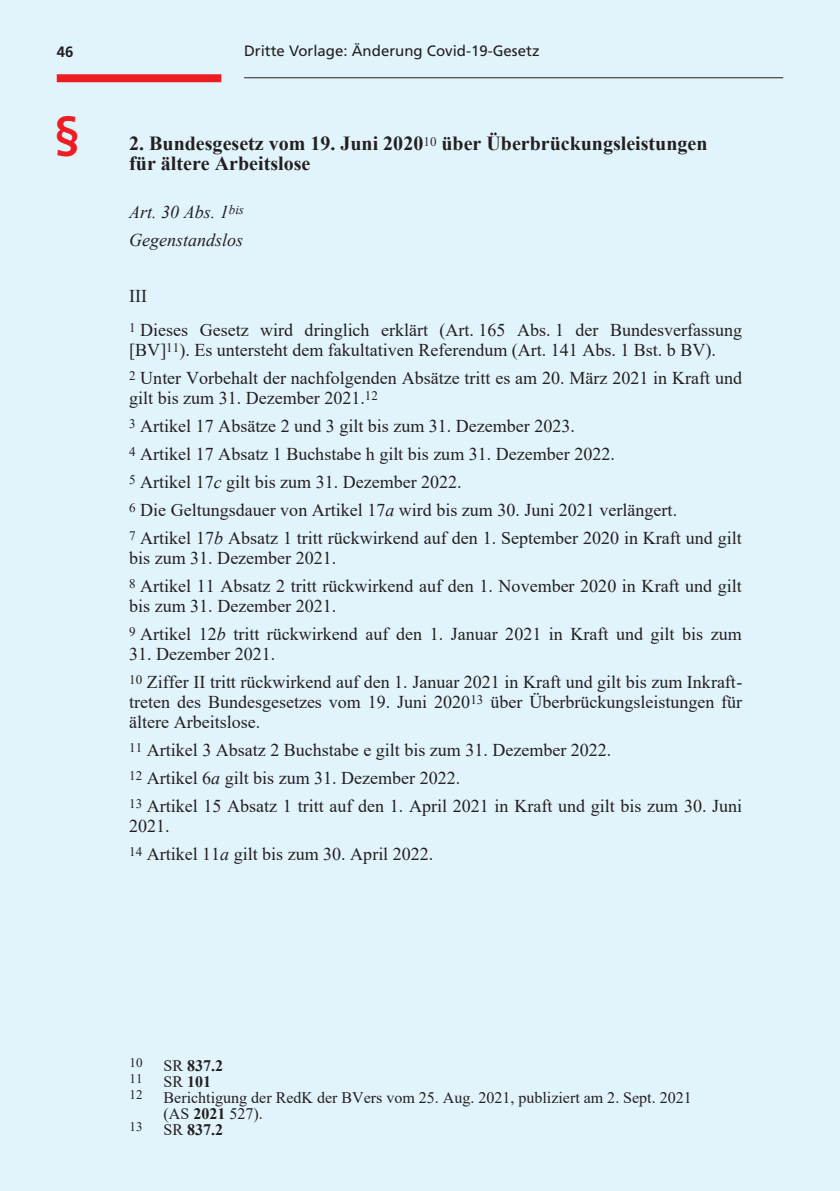
<style>
.page{position:relative;width:840px;height:1191px;background:#fff}
.page>*{position:absolute;margin:0;border:0;box-sizing:border-box;transform-origin:0 0}
.t1{font:700 48px "Frutiger LT Pro";color:#ee1d23}
.t2{font:700 20px/20px "Times New Roman";color:#231f20}
.t3{font:18px/20px "Times New Roman";color:#231f20}
.t4{font:italic 18px "Times New Roman";color:#231f20}
.t5{font:16px/16px "Times New Roman";color:#231f20}
.t6{font:700 16px "Times New Roman";color:#231f20}
.t7{font:15px "Frutiger LT Pro";color:#231f20}
.t8{font:700 15px "Frutiger LT Pro";color:#231f20}
.t9{font:13px "Times New Roman";color:#231f20}
.s1{font-style:italic}
.s2{font-family:"Arial";color:#2f282b}
.s3{font-weight:400}
.s4{font-weight:700}
</style>
<div class="page">
<div style="left:0;top:0;width:839px;height:1191px;background:#e1f4fc"></div>
<hr style="left:244px;top:77px;width:538px;height:1px;background:#231f20">
<div style="left:57px;top:74px;width:164px;height:8px;background:#ee1d23"></div>
<p class="t8" style="left:57px;top:46px;width:18px">46</p>
<h1 class="t1" style="left:54px;top:116px;width:28px">§</h1>
<p class="t7" style="left:244px;top:42px;width:297px">Dritte Vorlage: Änderung Covid-19-Gesetz</p>
<h3 class="t2" style="left:129px;top:133px;width:579px">2. Bundesgesetz vom 19. Juni 2020<sup>10</sup> über Überbrückungsleistungen für ältere Arbeitslose</h3>
<h4 class="t4" style="left:129px;top:200px;width:116px">Art. 30 Abs. 1<sup>bis</sup></h4>
<p class="t4" style="left:129px;top:228px;width:115px">Gegenstandslos</p>
<h3 class="t3" style="left:129px;top:286px;width:19px">III</h3>
<p class="t3" style="left:129px;top:320px;width:614px"><sup>1</sup> Dieses Gesetz wird dringlich erklärt (Art. 165 Abs. 1 der Bundesverfassung [BV]<sup>11</sup>). Es untersteht dem fakultativen Referendum (Art. 141 Abs. 1 Bst. b BV).</p>
<p class="t3" style="left:129px;top:368px;width:614px"><sup>2</sup> Unter Vorbehalt der nachfolgenden Absätze tritt es am 20. März 2021 in Kraft und gilt bis zum 31. Dezember 2021.<sup>12</sup></p>
<p class="t3" style="left:129px;top:416px;width:447px"><sup>3</sup> Artikel 17 Absätze 2 und 3 gilt bis zum 31. Dezember 2023.</p>
<p class="t3" style="left:129px;top:444px;width:487px"><sup>4</sup> Artikel 17 Absatz 1 Buchstabe h gilt bis zum 31. Dezember 2022.</p>
<p class="t3" style="left:129px;top:472px;width:334px"><sup>5</sup> Artikel 17<span class="s1">c</span> gilt bis zum 31. Dezember 2022.</p>
<p class="t3" style="left:129px;top:500px;width:549px"><sup>6</sup> Die Geltungsdauer von Artikel 17<span class="s1">a</span> wird bis zum 30. Juni 2021 verlängert<span class="s2">.</span></p>
<p class="t3" style="left:129px;top:528px;width:613px"><sup>7</sup> Artikel 17<span class="s1">b</span> Absatz 1 tritt rückwirkend auf den 1. September 2020 in Kraft und gilt bis zum 31. Dezember 2021.</p>
<p class="t3" style="left:129px;top:576px;width:613px"><sup>8</sup> Artikel 11 Absatz 2 tritt rückwirkend auf den 1. November 2020 in Kraft und gilt bis zum 31. Dezember 2021.</p>
<p class="t3" style="left:129px;top:624px;width:613px"><sup>9</sup> Artikel 12<span class="s1">b</span> tritt rückwirkend auf den 1. Januar 2021 in Kraft und gilt bis zum</p>
<p class="t3" style="left:129px;top:644px;width:147px">31. Dezember 2021.</p>
<p class="t3" style="left:129px;top:672px;width:614px;text-align:justify"><sup>10</sup> Ziffer II tritt rückwirkend auf den 1. Januar 2021 in Kraft und gilt bis zum Inkraft&shy;treten des Bundesgesetzes vom 19. Juni 2020<sup>13</sup> über Überbrückungsleistungen für ältere Arbeitslose.</p>
<p class="t3" style="left:129px;top:740px;width:483px"><sup>11</sup> Artikel 3 Absatz 2 Buchstabe e gilt bis zum 31. Dezember 2022.</p>
<p class="t3" style="left:129px;top:768px;width:332px"><sup>12</sup> Artikel 6<span class="s1">a</span> gilt bis zum 31. Dezember 2022.</p>
<p class="t3" style="left:129px;top:796px;width:614px"><sup>13</sup> Artikel 15 Absatz 1 tritt auf den 1. April 2021 in Kraft und gilt bis zum 30. Juni<br>2021.</p>
<p class="t3" style="left:129px;top:844px;width:305px"><sup>14</sup> Artikel 11<span class="s1">a</span> gilt bis zum 30. April 2022.</p>
<p class="t9" style="left:129px;top:1054px;width:15px">10</p>
<p class="t6" style="left:163px;top:1053px;width:61px"><span class="s3">SR</span> 837.2</p>
<p class="t9" style="left:129px;top:1070px;width:15px">11</p>
<p class="t6" style="left:163px;top:1069px;width:49px"><span class="s3">SR</span> 101</p>
<p class="t9" style="left:129px;top:1086px;width:15px">12</p>
<p class="t5" style="left:163px;top:1089px;width:529px">Berichtigung der RedK der BVers vom 25. Aug. 2021, publiziert am 2. Sept. 2021 (AS <span class="s4">2021</span> 527).</p>
<p class="t9" style="left:129px;top:1118px;width:15px">13</p>
<p class="t6" style="left:163px;top:1117px;width:61px"><span class="s3">SR</span> 837.2</p>
</div>
